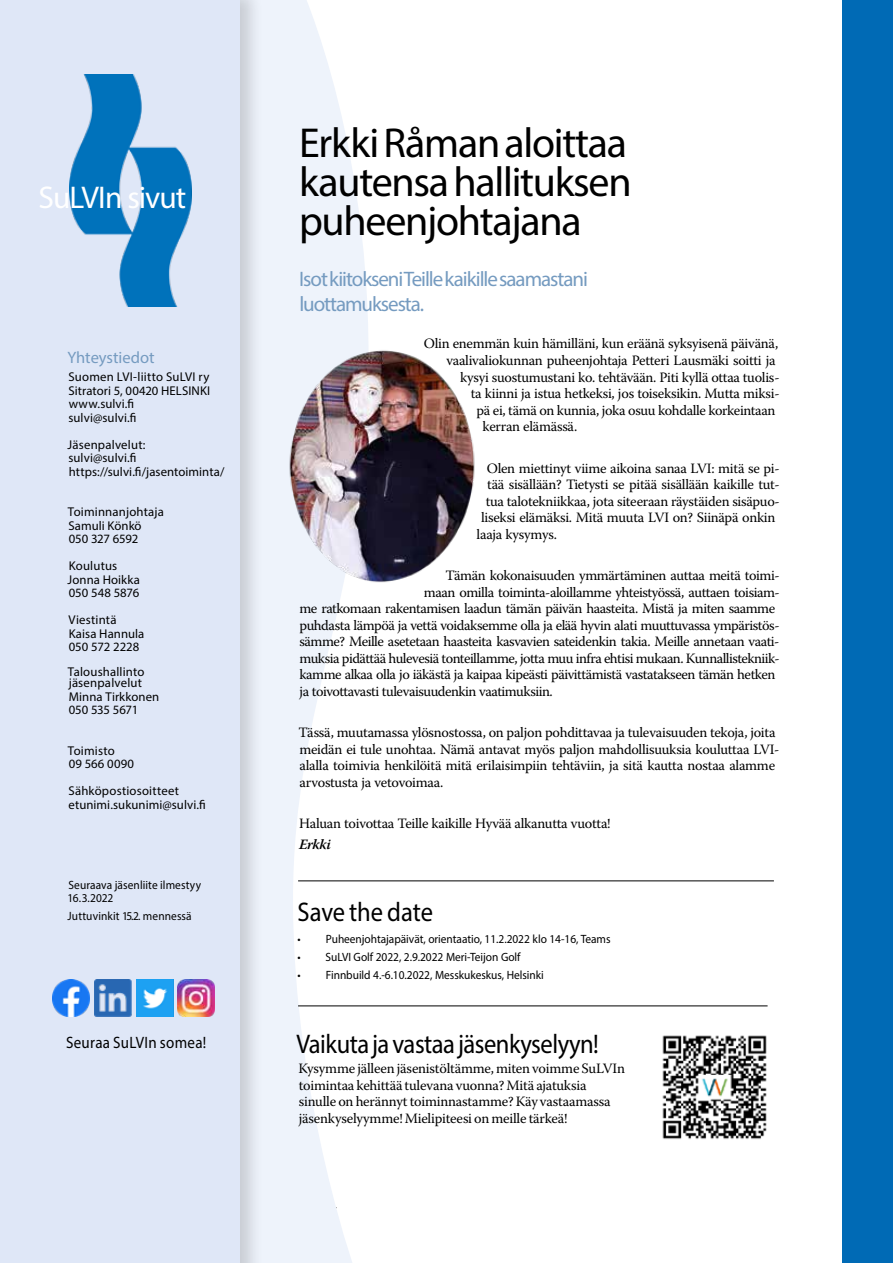
<style>
.page{position:relative;width:893px;height:1263px;background:#fff}
.page>*{position:absolute;margin:0;border:0;box-sizing:border-box;transform-origin:0 0}
.t1{font:42px/39px "Myriad Pro";letter-spacing:-.03em;color:#000;text-align:justify}
.t2{font:31.5px "Myriad Pro";letter-spacing:-.03em;color:#fff}
.t3{font:27px "Myriad Pro";letter-spacing:-.02em;color:#000;scale:.91 1}
.t4{font:27px "Myriad Pro";color:#000;scale:.91 1}
.t5{font:21px/25.5px "Myriad Pro";letter-spacing:-.05em;color:#759bc0}
.t6{font:16.5px "Myriad Pro";letter-spacing:.02em;color:#000;scale:.91 1}
.t7{font:16.5px "Myriad Pro";color:#759bc0}
.t8{font:14.25px/16.5px "Warnock Pro";letter-spacing:-.02em;color:#000}
.t9{font:italic 600 14.25px "Warnock Pro";letter-spacing:-.015em;color:#000}
.t10{font:12.75px/13.5px "Myriad Pro";letter-spacing:.01em;color:#000}
.t11{font:12px/13.5px "Myriad Pro";letter-spacing:-.005em;color:#000;scale:.95 1}
</style>
<div class="page">
<div style="left:842px;top:0;width:51px;height:1263px;background:#006ab5"></div>
<svg style="left:264px;top:0;width:105px;height:1263px;fill:#eef3fb"></svg>
<div style="left:0;top:0;width:264px;height:1263px;background:#000;opacity:.16"></div>
<div style="left:0;top:0;width:239px;height:1263px;background:#dfe7f7"></div>
<img style="left:70px;top:74px;width:121px;height:232px">
<hr style="left:337px;top:1206px;width:499px;height:3px;background:#fff">
<img style="left:662px;top:1035px;width:105px;height:105px">
<img style="left:281px;top:339px;width:194px;height:253px">
<img style="left:94px;top:979px;width:38px;height:37px">
<img style="left:53px;top:979px;width:37px;height:38px">
<img style="left:136px;top:979px;width:37px;height:38px">
<img style="left:178px;top:979px;width:37px;height:38px">
<hr style="left:298px;top:881px;width:476px;height:1px;background:#000">
<hr style="left:298px;top:1006px;width:470px;height:1px;background:#000">
<h2 class="t2" style="left:38px;top:178px;width:149px">SuLVIn sivut</h2>
<p class="t7" style="left:67px;top:347px;width:89px">Yhteystiedot</p>
<p class="t10" style="left:68px;top:370px;width:143px">Suomen LVI-liitto SuLVI ry<br>Sitratori 5, 00420 HELSINKI www.sulvi.fi<br>sulvi@sulvi.fi</p>
<p class="t10" style="left:68px;top:437px;width:158px">Jäsenpalvelut:<br>sulvi@sulvi.fi https://sulvi.fi/jasentoiminta/</p>
<p class="t10" style="left:68px;top:505px;width:98px">Toiminnanjohtaja<br>Samuli Könkö<br>050 327 6592</p>
<p class="t10" style="left:68px;top:559px;width:74px">Koulutus<br>Jonna Hoikka<br>050 548 5876</p>
<p class="t10" style="left:69px;top:613px;width:77px">Viestintä<br>Kaisa Hannula<br>050 572 2228</p>
<p class="t10" style="left:68px;top:666px;width:78px;line-height:11.2px">Taloushallinto jäsenpalvelut</p>
<p class="t10" style="left:69px;top:689px;width:92px">Minna Tirkkonen<br>050 535 5671</p>
<p class="t10" style="left:68px;top:743px;width:68px">Toimisto<br>09 566 0090</p>
<p class="t10" style="left:68px;top:784px;width:139px">Sähköpostiosoitteet etunimi.sukunimi@sulvi.fi</p>
<p class="t11" style="left:68px;top:878px;width:142px">Seuraava jäsenliite ilmestyy<br>16.3.2022</p>
<p class="t11" style="left:68px;top:909px;width:132px">Juttuvinkit 15.2. mennessä</p>
<p class="t6" style="left:66px;top:1032px;width:156px">Seuraa SuLVIn somea!</p>
<h1 class="t1" style="left:299px;top:122px;width:334px">Erkki Råman aloittaa kautensa hallituksen puheenjohtajana</h1>
<h3 class="t5" style="left:299px;top:266px;width:290px">Isot kiitokseni Teille kaikille saamastani luottamuksesta.</h3>
<p class="t8" style="left:424px;top:335px;width:356px">Olin enemmän kuin hämilläni, kun eräänä syksyisenä päivänä,</p>
<p class="t8" style="left:446px;top:352px;width:331px">vaalivaliokunnan puheenjohtaja Petteri Lausmäki soitti ja</p>
<p class="t8" style="left:460px;top:368px;width:321px">kysyi suostumustani ko. tehtävään. Piti kyllä ottaa tuolis-</p>
<p class="t8" style="left:471px;top:385px;width:310px">ta kiinni ja istua hetkeksi, jos toiseksikin. Mutta miksi-</p>
<p class="t8" style="left:477px;top:401px;width:300px">pä ei, tämä on kunnia, joka osuu kohdalle korkeintaan</p>
<p class="t8" style="left:483px;top:418px;width:96px">kerran elämässä.</p>
<p class="t8" style="left:487px;top:459px;width:294px">Olen miettinyt viime aikoina sanaa LVI: mitä se pi-</p>
<p class="t8" style="left:487px;top:476px;width:294px">tää sisällään? Tietysti se pitää sisällään kaikille tut-</p>
<p class="t8" style="left:486px;top:492px;width:296px">tua talotekniikkaa, jota siteeraan räystäiden sisäpuo-</p>
<p class="t8" style="left:481px;top:509px;width:296px">liseksi elämäksi. Mitä muuta LVI on? Siinäpä onkin</p>
<p class="t8" style="left:477px;top:525px;width:82px">laaja kysymys.</p>
<p class="t8" style="left:446px;top:567px;width:336px">Tämän kokonaisuuden ymmärtäminen auttaa meitä toimi-</p>
<p class="t8" style="left:424px;top:583px;width:357px">maan omilla toiminta-aloillamme yhteistyössä, auttaen toisiam-</p>
<p class="t8" style="left:299px;top:600px;width:477px">me ratkomaan rakentamisen laadun tämän päivän haasteita. Mistä ja miten saamme</p>
<p class="t8" style="left:300px;top:616px;width:482px">puhdasta lämpöä ja vettä voidaksemme olla ja elää hyvin alati muuttuvassa ympäristös-</p>
<p class="t8" style="left:300px;top:633px;width:481px">sämme? Meille asetetaan haasteita kasvavien sateidenkin takia. Meille annetaan vaati-</p>
<p class="t8" style="left:299px;top:649px;width:482px">muksia pidättää hulevesiä tonteillamme, jotta muu infra ehtisi mukaan. Kunnallistekniik-</p>
<p class="t8" style="left:300px;top:666px;width:477px">kamme alkaa olla jo iäkästä ja kaipaa kipeästi päivittämistä vastatakseen tämän hetken</p>
<p class="t8" style="left:300px;top:682px;width:255px">ja toivottavasti tulevaisuudenkin vaatimuksiin.</p>
<p class="t8" style="left:299px;top:724px;width:482px">Tässä, muutamassa ylösnostossa, on paljon pohdittavaa ja tulevaisuuden tekoja, joita meidän ei tule unohtaa. Nämä antavat myös paljon mahdollisuuksia kouluttaa LVI&shy;alalla toimivia henkilöitä mitä erilaisimpiin tehtäviin, ja sitä kautta nostaa alamme arvostusta ja vetovoimaa.</p>
<p class="t8" style="left:299px;top:815px;width:313px">Haluan toivottaa Teille kaikille Hyvää alkanutta vuotta!</p>
<p class="t9" style="left:299px;top:836px;width:33px">Erkki</p>
<h3 class="t4" style="left:298px;top:896px;width:150px">Save the date</h3>
<p class="t11" style="left:298px;top:932px;width:331px">• Puheenjohtajapäivät, orientaatio, 11.2.2022 klo 14-16, Teams</p>
<p class="t11" style="left:298px;top:950px;width:236px">• SuLVI Golf 2022, 2.9.2022 Meri-Teijon Golf</p>
<p class="t11" style="left:298px;top:968px;width:261px">• Finnbuild 4.-6.10.2022, Messkukeskus, Helsinki</p>
<h3 class="t3" style="left:297px;top:1027px;width:334px">Vaikuta ja vastaa jäsenkyselyyn!</h3>
<p class="t8" style="left:298px;top:1060px;width:328px">Kysymme jälleen jäsenistöltämme, miten voimme SuLVIn toimintaa kehittää tulevana vuonna? Mitä ajatuksia sinulle on herännyt toiminnastamme? Käy vastaamassa jäsenkyselyymme! Mielipiteesi on meille tärkeä!</p>
</div>
